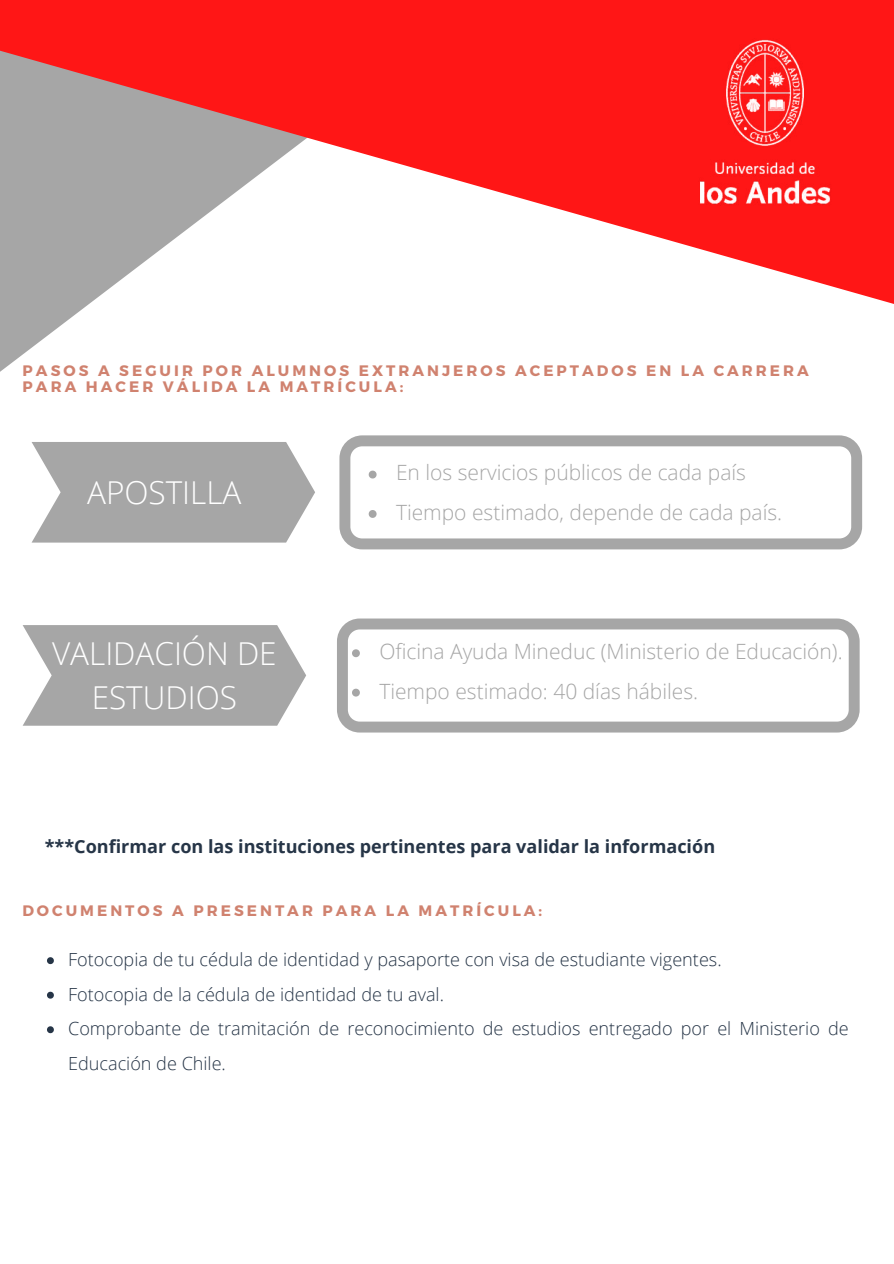
<style>
.page{position:relative;width:894px;height:1264px;background:#fff}
.page>*{position:absolute;margin:0;border:0;box-sizing:border-box;transform-origin:0 0}
.t1{font:300 31.5px/44px "Open Sans";color:#fff;text-align:center}
.t2{font:300 21px/39.3px "Open Sans";color:#a6a6a6}
.t3{font:300 18px/34.5px "Open Sans";color:#263547}
.t4{font:700 18px "Open Sans";color:#263547}
.t5{font:700 15.15px/16.5px "Montserrat";letter-spacing:.2em;color:#d0826f}
</style>
<div class="page">
<svg style="left:0;top:338px;width:44px;height:105px"></svg>
<svg style="left:0;top:0;width:893px;height:338px"></svg>
<img style="left:634px;top:21px;width:259px;height:230px">
<svg style="left:32px;top:442px;width:283px;height:100px;background:#aeaeae"></svg>
<svg style="left:23px;top:625px;width:283px;height:100px;background:#afafaf"></svg>
<svg style="left:337px;top:618px;width:522px;height:114px"></svg>
<svg style="left:352px;top:649px;width:8px;height:8px"></svg>
<svg style="left:352px;top:688px;width:8px;height:8px"></svg>
<svg style="left:47px;top:957px;width:7px;height:7px"></svg>
<svg style="left:47px;top:991px;width:7px;height:7px"></svg>
<svg style="left:47px;top:1026px;width:7px;height:7px"></svg>
<svg style="left:339px;top:435px;width:522px;height:114px"></svg>
<p class="t5" style="left:23px;top:361px;width:787px">PASOS A SEGUIR POR ALUMNOS EXTRANJEROS ACEPTADOS EN LA CARRERA<br>PARA HACER VÁLIDA LA MATRÍCULA:</p>
<h1 class="t1" style="left:87px;top:470px;width:156px">APOSTILLA</h1>
<p class="t2" style="left:396px;top:452px;width:387px">En los servicios públicos de cada país<br>Tiempo estimado, depende de cada país.</p>
<h1 class="t1" style="left:52px;top:631px;width:226px">VALIDACIÓN DE<br>ESTUDIOS</h1>
<p class="t2" style="left:379px;top:631px;width:464px">Oficina Ayuda Mineduc (Ministerio de Educación).<br>Tiempo estimado: 40 días hábiles.</p>
<p class="t4" style="left:45px;top:834px;width:671px">***Confirmar con las instituciones pertinentes para validar la información</p>
<p class="t5" style="left:22px;top:901px;width:521px">DOCUMENTOS A PRESENTAR PARA LA MATRÍCULA:</p>
<p class="t3" style="left:68px;top:942px;width:781px">Fotocopia de tu cédula de identidad y pasaporte con visa de estudiante vigentes.<br>Fotocopia de la cédula de identidad de tu aval.<br>Comprobante de tramitación de reconocimiento de estudios entregado por el Ministerio de Educación de Chile.</p>
</div>
